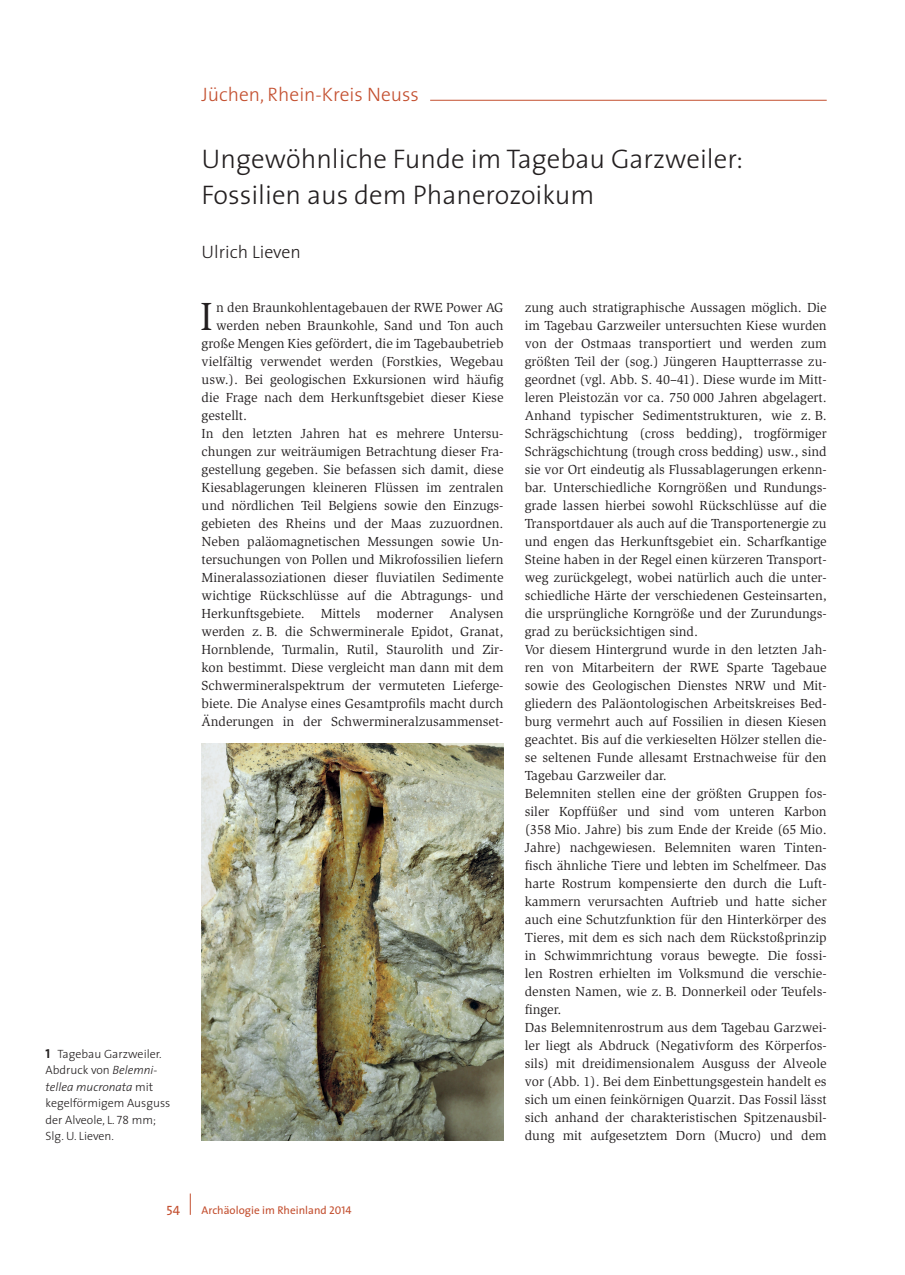
<style>
.page{position:relative;width:905px;height:1275px;background:#fff}
.page>*{position:absolute;margin:0;border:0;box-sizing:border-box;transform-origin:0 0}
.t1{font:40.35px "Slimbach";color:#231f20}
.t2{font:300 27px/36px "The Sans";color:#231f20}
.t3{font:300 19.5px "The Sans";color:#c34f2f}
.t4{font:300 18px "The Sans";color:#231f20}
.t5{font:13.5px/18px "Slimbach";color:#231f20}
.t6{font:13.5px "The Sans Caps";color:#c34f2f}
.t7{font:300 12px/16.5px "The Sans";color:#231f20}
.t8{font:11.25px "The Sans";color:#c34f2f}
.s1{font-family:"The Sans Bold Caps";font-weight:400;font-size:13.05px}
.s2{font-style:italic}
.s3{font-family:"The Sans Light Caps";font-weight:400}
.s4{font-family:"The Sans Caps"}
</style>
<div class="page">
<svg style="left:190px;top:1193px;width:1px;height:22px"></svg>
<img style="left:202px;top:743px;width:301px;height:397px">
<hr style="left:430px;top:100px;width:397px;height:1px;background:#c34f2f">
<h3 class="t3" style="left:202px;top:78px;width:219px">Jüchen, Rhein-Kreis Neuss</h3>
<h2 class="t2" style="left:202px;top:140px;width:543px">Ungewöhnliche Funde im Tagebau Garzweiler:<br>Fossilien aus dem Phanerozoikum</h2>
<p class="t7" style="left:46px;top:1045px;width:126px"><span class="s1">1</span> Tagebau Garzweiler.<br>Abdruck von <span class="s2">Belemni&shy;tellea mucronata</span> mit kegelförmigem Ausguss der Alveole, L. <span class="s3">78</span> mm;<br>Slg. U. Lieven.</p>
<h3 class="t4" style="left:202px;top:237px;width:101px">Ulrich Lieven</h3>
<h1 class="t1" style="left:200px;top:293px;width:14px">I</h1>
<p class="t5" style="left:216px;top:299px;width:289px">n den Braunkohlentagebauen der RWE Power AG</p>
<p class="t5" style="left:216px;top:317px;width:289px">werden neben Braunkohle, Sand und Ton auch</p>
<p class="t5" style="left:202px;top:335px;width:303px">große Mengen Kies gefördert, die im Tagebaubetrieb</p>
<p class="t5" style="left:202px;top:353px;width:303px">vielfältig verwendet werden (Forstkies, Wegebau</p>
<p class="t5" style="left:202px;top:371px;width:303px">usw.). Bei geologischen Exkursionen wird häufig</p>
<p class="t5" style="left:202px;top:389px;width:303px">die Frage nach dem Herkunftsgebiet dieser Kiese</p>
<p class="t5" style="left:202px;top:407px;width:47px">gestellt.</p>
<p class="t5" style="left:202px;top:425px;width:303px">In den letzten Jahren hat es mehrere Untersu-</p>
<p class="t5" style="left:202px;top:443px;width:303px">chungen zur weiträumigen Betrachtung dieser Fra-</p>
<p class="t5" style="left:202px;top:461px;width:303px">gestellung gegeben. Sie befassen sich damit, diese</p>
<p class="t5" style="left:202px;top:479px;width:303px">Kiesablagerungen kleineren Flüssen im zentralen</p>
<p class="t5" style="left:202px;top:497px;width:303px">und nördlichen Teil Belgiens sowie den Einzugs-</p>
<p class="t5" style="left:202px;top:515px;width:303px">gebieten des Rheins und der Maas zuzuordnen.</p>
<p class="t5" style="left:202px;top:533px;width:303px">Neben paläomagnetischen Messungen sowie Un-</p>
<p class="t5" style="left:202px;top:550px;width:303px">tersuchungen von Pollen und Mikrofossilien liefern</p>
<p class="t5" style="left:202px;top:568px;width:303px">Mineralassoziationen dieser fluviatilen Sedimente</p>
<p class="t5" style="left:202px;top:586px;width:303px">wichtige Rückschlüsse auf die Abtragungs- und</p>
<p class="t5" style="left:202px;top:604px;width:303px">Herkunftsgebiete. Mittels moderner Analysen</p>
<p class="t5" style="left:202px;top:622px;width:303px">werden z. B. die Schwerminerale Epidot, Granat,</p>
<p class="t5" style="left:202px;top:640px;width:303px">Hornblende, Turmalin, Rutil, Staurolith und Zir-</p>
<p class="t5" style="left:202px;top:658px;width:303px">kon bestimmt. Diese vergleicht man dann mit dem</p>
<p class="t5" style="left:202px;top:676px;width:303px">Schwermineralspektrum der vermuteten Lieferge-</p>
<p class="t5" style="left:202px;top:694px;width:303px">biete. Die Analyse eines Gesamtprofils macht durch</p>
<p class="t5" style="left:202px;top:712px;width:303px">Änderungen in der Schwermineralzusammenset-</p>
<p class="t5" style="left:525px;top:298px;width:303px">zung auch stratigraphische Aussagen möglich. Die im Tagebau Garzweiler untersuchten Kiese wurden von der Ostmaas transportiert und werden zum größten Teil der (sog.) Jüngeren Hauptterrasse zu&shy;geordnet (vgl. Abb. S. 40–41). Diese wurde im Mitt&shy;leren Pleistozän vor ca. 750 000 Jahren abgelagert.<br>Anhand typischer Sedimentstrukturen, wie z. B.<br>Schrägschichtung (cross bedding), trogförmiger Schrägschichtung (trough cross bedding) usw., sind sie vor Ort eindeutig als Flussablagerungen erkenn&shy;bar. Unterschiedliche Korngrößen und Rundungs&shy;grade lassen hierbei sowohl Rückschlüsse auf die Transportdauer als auch auf die Transportenergie zu und engen das Herkunftsgebiet ein. Scharfkantige Steine haben in der Regel einen kürzeren Transport&shy;weg zurückgelegt, wobei natürlich auch die unter&shy;schiedliche Härte der verschiedenen Gesteinsarten, die ursprüngliche Korngröße und der Zurundungs&shy;grad zu berücksichtigen sind.<br>Vor diesem Hintergrund wurde in den letzten Jah&shy;ren von Mitarbeitern der RWE Sparte Tagebaue sowie des Geologischen Dienstes NRW und Mit&shy;gliedern des Paläontologischen Arbeitskreises Bed&shy;burg vermehrt auch auf Fossilien in diesen Kiesen geachtet. Bis auf die verkieselten Hölzer stellen die&shy;se seltenen Funde allesamt Erstnachweise für den Tagebau Garzweiler dar.<br>Belemniten stellen eine der größten Gruppen fos&shy;siler Kopffüßer und sind vom unteren Karbon (358 Mio. Jahre) bis zum Ende der Kreide (65 Mio.<br>Jahre) nachgewiesen. Belemniten waren Tinten&shy;fisch ähnliche Tiere und lebten im Schelfmeer. Das harte Rostrum kompensierte den durch die Luft&shy;kammern verursachten Auftrieb und hatte sicher auch eine Schutzfunktion für den Hinterkörper des Tieres, mit dem es sich nach dem Rückstoßprinzip in Schwimmrichtung voraus bewegte. Die fossi&shy;len Rostren erhielten im Volksmund die verschie&shy;densten Namen, wie z. B. Donnerkeil oder Teufels&shy;finger.<br>Das Belemnitenrostrum aus dem Tagebau Garzwei&shy;ler liegt als Abdruck (Negativform des Körperfos&shy;sils) mit dreidimensionalem Ausguss der Alveole vor (Abb. 1). Bei dem Einbettungsgestein handelt es sich um einen feinkörnigen Quarzit. Das Fossil lässt sich anhand der charakteristischen Spitzenausbil&shy;dung mit aufgesetztem Dorn (Mucro) und dem</p>
<p class="t6" style="left:167px;top:1199px;width:15px">54</p>
<p class="t8" style="left:202px;top:1201px;width:151px">Archäologie im Rheinland <span class="s4">2014</span></p>
</div>
